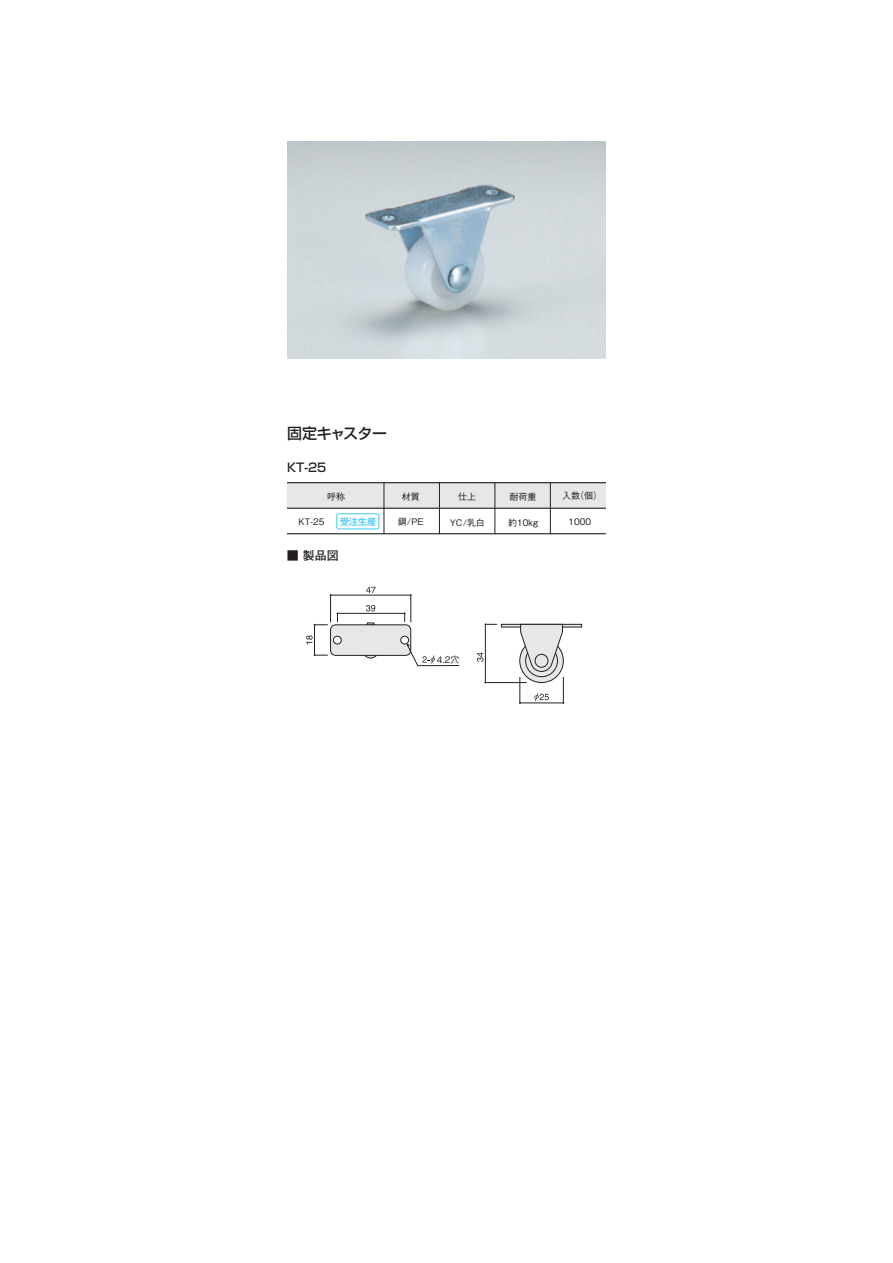
<style>
.page{position:relative;width:893px;height:1263px;background:#fff}
.page>*{position:absolute;margin:0;border:0;box-sizing:border-box;transform-origin:0 0}
.t1{font:500 15px "Shin Go Pro";letter-spacing:-.04em;color:#231f20}
.t2{font:500 12px "Shin Go Pro";color:#231f20}
.t3{font:700 12px "Futo Go B101 Pro";color:#231f20}
.t4{font:500 9px "Gothic BBB Pro";color:#231f20}
.t5{font:500 8.85px "Shin Go Pro";color:#40c7f4}
</style>
<div class="page">
<div style="left:501px;top:624px;width:81px;height:3px;border:1px solid #231f20"></div>
<svg style="left:477px;top:623px;width:86px;height:60px"></svg>
<svg style="left:534px;top:693px;width:15px;height:8px"></svg>
<svg style="left:366px;top:622px;width:9px;height:3px"></svg>
<div style="left:363px;top:642px;width:16px;height:16px;background:#393536;border-radius:50%"></div>
<div style="left:362px;top:642px;width:17px;height:16px;border:1px solid #231f20;border-radius:50%"></div>
<div style="left:331px;top:625px;width:80px;height:30px;background:#e6e7e9;border-radius:5px"></div>
<div style="left:330px;top:625px;width:81px;height:31px;border:1px solid #231f20;border-radius:5px"></div>
<div style="left:333px;top:636px;width:8px;height:8px;background:#fff;border-radius:50%"></div>
<div style="left:333px;top:636px;width:9px;height:8px;border:1px solid #231f20;border-radius:50%"></div>
<div style="left:401px;top:636px;width:8px;height:8px;background:#fff;border-radius:50%"></div>
<div style="left:400px;top:636px;width:9px;height:8px;border:1px solid #231f20;border-radius:50%"></div>
<div style="left:314px;top:625px;width:14px;height:30px;border:1px solid #231f20"></div>
<svg style="left:306px;top:635px;width:7px;height:9px"></svg>
<svg style="left:366px;top:587px;width:10px;height:6px"></svg>
<div style="left:337px;top:613px;width:68px;height:9px;border:1px solid #231f20"></div>
<svg style="left:366px;top:605px;width:9px;height:6px"></svg>
<svg style="left:407px;top:644px;width:52px;height:22px"></svg>
<img style="left:287px;top:142px;width:319px;height:217px">
<div style="left:287px;top:483px;width:319px;height:25px;background:#e6e7e9"></div>
<hr style="left:287px;top:533px;width:319px;height:1px;background:#231f20">
<hr style="left:287px;top:482px;width:319px;height:1px;background:#231f20">
<hr style="left:384px;top:483px;width:1px;height:51px;background:#231f20">
<hr style="left:439px;top:483px;width:1px;height:51px;background:#231f20">
<hr style="left:495px;top:483px;width:1px;height:51px;background:#231f20">
<hr style="left:550px;top:483px;width:1px;height:51px;background:#231f20">
<hr style="left:287px;top:508px;width:319px;height:1px;background:#231f20">
<div style="left:336px;top:513px;width:43px;height:16px;border:1px solid #40c7f4;border-radius:2px"></div>
<h1 class="t1" style="left:287px;top:421px;width:102px">固定キャスター</h1>
<h2 class="t2" style="left:287px;top:457px;width:41px">KT-25</h2>
<p class="t4" style="left:327px;top:489px;width:19px">呼称</p>
<p class="t4" style="left:458px;top:489px;width:19px">仕上</p>
<p class="t4" style="left:402px;top:489px;width:19px">材質</p>
<p class="t4" style="left:510px;top:489px;width:28px">耐荷重</p>
<p class="t4" style="left:562px;top:488px;width:42px">入数（個）</p>
<p class="t5" style="left:340px;top:514px;width:37px">受注生産</p>
<p class="t4" style="left:398px;top:515px;width:27px">鋼/PE</p>
<p class="t4" style="left:299px;top:515px;width:28px">KT-25</p>
<p class="t4" style="left:450px;top:515px;width:37px">YC/乳白</p>
<p class="t4" style="left:508px;top:515px;width:31px">約10kg</p>
<p class="t4" style="left:568px;top:515px;width:24px">1000</p>
<h2 class="t3" style="left:287px;top:546px;width:53px">■ 製品図</h2>
<p class="t4" style="left:437px;top:652px;width:24px">4.2穴</p>
</div>
